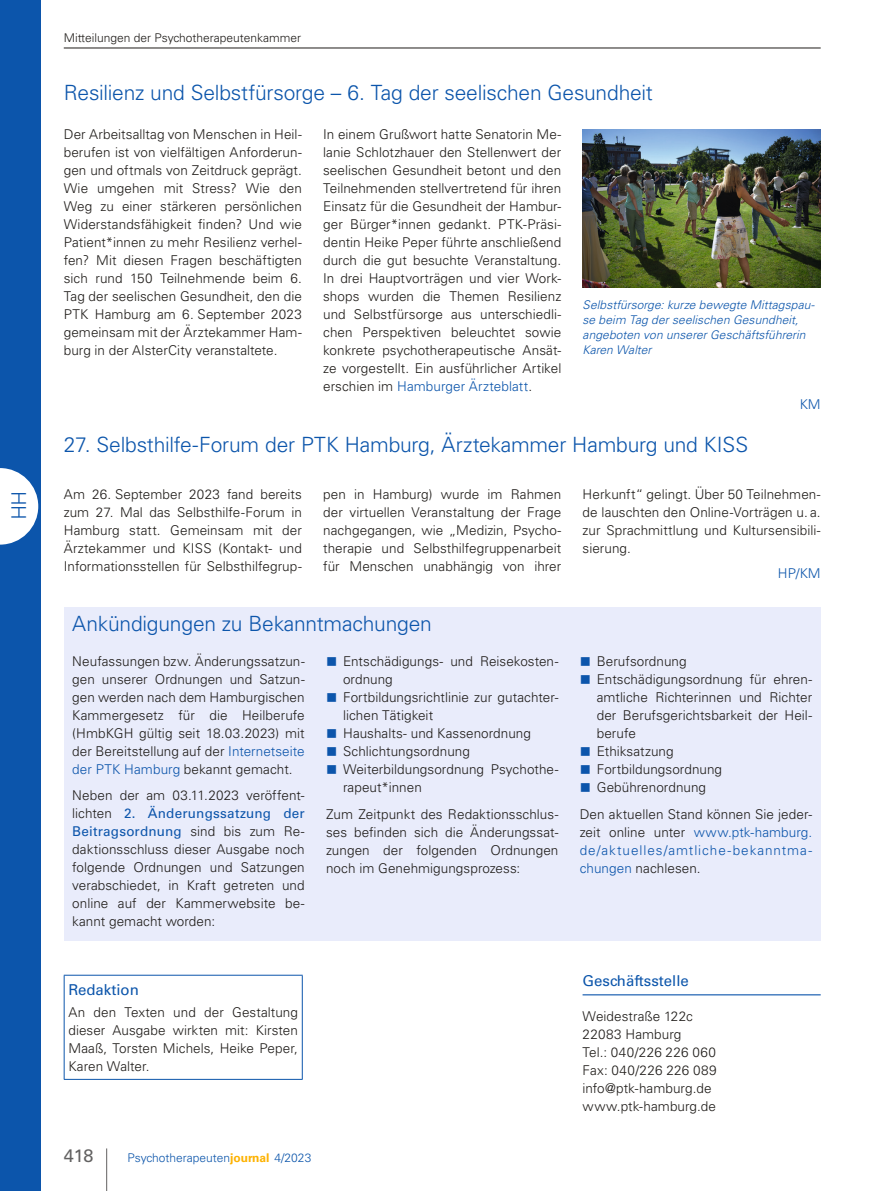
<style>
.page{position:relative;width:893px;height:1191px;background:#fff}
.page>*{position:absolute;margin:0;border:0;box-sizing:border-box;transform-origin:0 0}
.t1{font:300 21px "Univers LT Std";letter-spacing:-.01em;color:#0c55ab}
.t2{font:300 20.25px "Univers LT Std";color:#0c55ab}
.t3{font:18px "Univers LT Std";color:#626161}
.t4{font:15px "Univers LT Std";color:#0c55ab}
.t5{font:300 13.5px/18px "Univers LT Std";letter-spacing:.005em;color:#1f1c19;text-align:justify}
.t6{font:300 13.5px "Univers LT Std";color:#0c55ab}
.t7{font:italic 300 12px/15px "Univers LT Std";letter-spacing:.01em;color:#0c55ab}
.t8{font:300 12px "Univers LT Std";color:#1f1c19}
.t9{font:300 12px "Univers LT Std";color:#0c55ab}
.s1{color:#0c55ab}
.s2{font-weight:400;color:#0c55ab}
.s3{font-weight:700;color:#fdb200}
</style>
<div class="page">
<hr style="left:583px;top:994px;width:238px;height:1px;background:#0c55ab">
<hr style="left:64px;top:974px;width:239px;height:1px;background:#0c55ab">
<hr style="left:64px;top:975px;width:1px;height:104px;background:#0c55ab">
<hr style="left:302px;top:975px;width:1px;height:104px;background:#0c55ab">
<hr style="left:64px;top:1079px;width:239px;height:1px;background:#0c55ab">
<img style="left:583px;top:129px;width:238px;height:159px">
<div style="left:64px;top:607px;width:757px;height:334px;background:#e9ecfb"></div>
<hr style="left:106px;top:1148px;width:1px;height:43px;background:#626161">
<div style="left:0;top:0;width:40px;height:1191px;background:#0c55ab"></div>
<hr style="left:64px;top:48px;width:757px;height:1px;background:#1f1c19">
<svg style="left:0;top:468px;width:38px;height:76px"></svg>
<h2 class="t2" style="left:31px;top:490px;width:31px;rotate:90deg">HH</h2>
<p class="t8" style="left:64px;top:31px;width:239px">Mitteilungen der Psychotherapeutenkammer</p>
<h1 class="t1" style="left:64px;top:80px;width:591px">Resilienz und Selbstfürsorge – 6. Tag der seelischen Gesundheit</h1>
<p class="t5" style="left:64px;top:125px;width:240px">Der Arbeitsalltag von Menschen in Heil&shy;berufen ist von vielfältigen Anforderun&shy;gen und oftmals von Zeitdruck geprägt.<br>Wie umgehen mit Stress? Wie den Weg zu einer stärkeren persönlichen Widerstandsfähigkeit finden? Und wie Patient*innen zu mehr Resilienz verhel&shy;fen? Mit diesen Fragen beschäftigten sich rund 150 Teilnehmende beim 6.<br>Tag der seelischen Gesundheit, den die PTK Hamburg am 6. September 2023 gemeinsam mit der Ärztekammer Ham&shy;burg in der AlsterCity veranstaltete.</p>
<p class="t5" style="left:323px;top:125px;width:240px">In einem Grußwort hatte Senatorin Me&shy;lanie Schlotzhauer den Stellenwert der seelischen Gesundheit betont und den Teilnehmenden stellvertretend für ihren Einsatz für die Gesundheit der Hambur&shy;ger Bürger*innen gedankt. PTK-Präsi&shy;dentin Heike Peper führte anschließend durch die gut besuchte Veranstaltung.<br>In drei Hauptvorträgen und vier Work&shy;shops wurden die Themen Resilienz und Selbstfürsorge aus unterschiedli&shy;chen Perspektiven beleuchtet sowie konkrete psychotherapeutische Ansät&shy;ze vorgestellt. Ein ausführlicher Artikel erschien im <span class="s1">Hamburger Ärzteblatt</span>.</p>
<p class="t7" style="left:583px;top:297px;width:234px">Selbstfürsorge: kurze bewegte Mittagspau&shy;se beim Tag der seelischen Gesundheit, angeboten von unserer Geschäftsführerin Karen Walter</p>
<p class="t6" style="left:800px;top:396px;width:22px">KM</p>
<h1 class="t1" style="left:64px;top:431px;width:686px">27. Selbsthilfe-Forum der PTK Hamburg, Ärztekammer Hamburg und KISS</h1>
<p class="t5" style="left:64px;top:485px;width:240px">Am 26. September 2023 fand bereits zum 27. Mal das Selbsthilfe-Forum in Hamburg statt. Gemeinsam mit der Ärztekammer und KISS (Kontakt- und Informationsstellen für Selbsthilfegrup-</p>
<p class="t5" style="left:323px;top:485px;width:240px">pen in Hamburg) wurde im Rahmen der virtuellen Veranstaltung der Frage nachgegangen, wie „Medizin, Psycho&shy;therapie und Selbsthilfegruppenarbeit für Menschen unabhängig von ihrer</p>
<p class="t5" style="left:583px;top:485px;width:240px">Herkunft“ gelingt. Über 50 Teilnehmen&shy;de lauschten den Online-Vorträgen u. a. zur Sprachmittlung und Kultursensibili&shy;sierung.</p>
<p class="t6" style="left:778px;top:565px;width:44px">HP/KM</p>
<h1 class="t1" style="left:72px;top:610px;width:361px">Ankündigungen zu Bekanntmachungen</h1>
<p class="t5" style="left:72px;top:652px;width:234px">Neufassungen bzw. Änderungssatzun&shy;gen unserer Ordnungen und Satzun&shy;gen werden nach dem Hamburgischen Kammergesetz für die Heilberufe (HmbKGH gültig seit 18.03.2023) mit der Bereitstellung auf der <span class="s1">Internetseite der PTK Hamburg</span> bekannt gemacht.</p>
<p class="t5" style="left:72px;top:786px;width:234px">Neben der am 03.11.2023 veröffent&shy;lichten <span class="s2">2. Änderungssatzung der Beitragsordnung</span> sind bis zum Re&shy;daktionsschluss dieser Ausgabe noch folgende Ordnungen und Satzungen verabschiedet, in Kraft getreten und online auf der Kammerwebsite be&shy;kannt gemacht worden:</p>
<p class="t5" style="left:343px;top:652px;width:217px;text-align:left">Entschädigungs- und Reisekosten&shy;ordnung<br>Fortbildungsrichtlinie zur gutachter&shy;lichen Tätigkeit<br>Haushalts- und Kassenordnung<br>Schlichtungsordnung<br>Weiterbildungsordnung Psychothe&shy;rapeut*innen</p>
<p class="t5" style="left:326px;top:805px;width:234px">Zum Zeitpunkt des Redaktionsschlus&shy;ses befinden sich die Änderungssat&shy;zungen der folgenden Ordnungen noch im Genehmigungsprozess:</p>
<p class="t4" style="left:68px;top:980px;width:72px">Redaktion</p>
<p class="t5" style="left:68px;top:1003px;width:231px">An den Texten und der Gestaltung dieser Ausgabe wirkten mit: Kirsten Maaß, Torsten Michels, Heike Peper, Karen Walter.</p>
<h3 class="t3" style="left:64px;top:1144px;width:31px">418</h3>
<p class="t9" style="left:128px;top:1150px;width:185px">Psychotherapeuten<span class="s3">journal</span> 4/2023</p>
<p class="t5" style="left:597px;top:652px;width:217px;text-align:left">Berufsordnung<br>Entschädigungsordnung für ehren&shy;amtliche Richterinnen und Richter der Berufsgerichtsbarkeit der Heil&shy;berufe<br>Ethiksatzung<br>Fortbildungsordnung<br>Gebührenordnung</p>
<p class="t5" style="left:580px;top:805px;width:234px">Den aktuellen Stand können Sie jeder&shy;zeit online unter <span class="s1">www.ptk-hamburg. de/aktuelles/amtliche-bekanntma&shy;chungen</span> nachlesen.</p>
<p class="t4" style="left:583px;top:971px;width:108px">Geschäftsstelle</p>
<p class="t5" style="left:583px;top:1007px;width:136px;text-align:left">Weidestraße 122c<br>22083 Hamburg<br>Tel.: 040/226 226 060<br>Fax: 040/226 226 089 info@ptk-hamburg.de www.ptk-hamburg.de</p>
</div>
